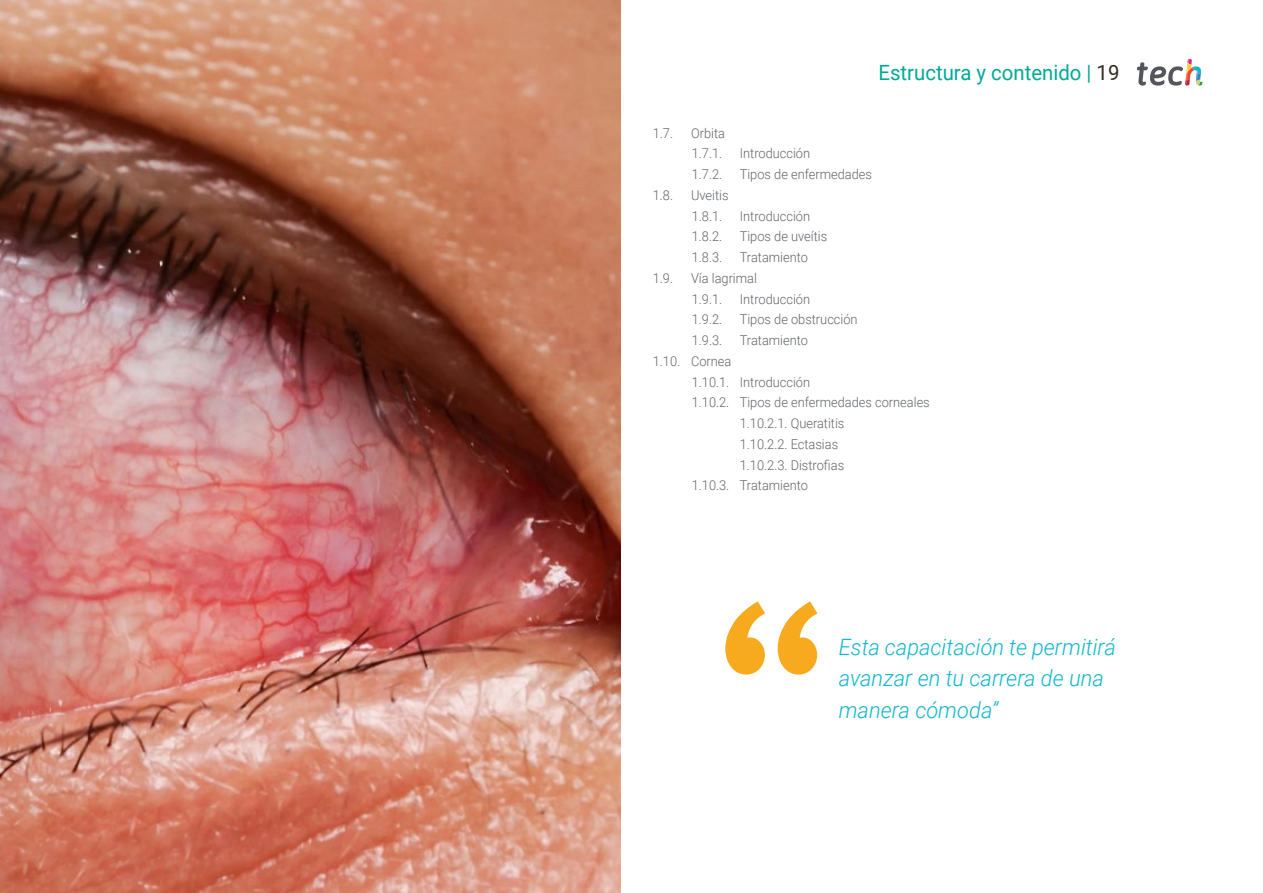
<style>
.page{position:relative;width:1263px;height:893px;background:#fff}
.page>*{position:absolute;margin:0;border:0;box-sizing:border-box;transform-origin:0 0}
.t1{font:italic 300 22.5px/31.5px "Roboto";color:#0fb6cf}
.t2{font:21px "Roboto";color:#00a996}
.t3{font:300 13.5px/20.7px "Roboto";color:#61646a;scale:.95 1}
.s1{color:#312e20}
</style>
<div class="page">
<img style="left:0;top:0;width:621px;height:893px">
<svg style="left:725px;top:601px;width:92px;height:74px"></svg>
<svg style="left:1137px;top:59px;width:65px;height:27px"></svg>
<h2 class="t2" style="left:878px;top:57px;width:242px">Estructura y contenido | <span class="s1">19</span></h2>
<p class="t3" style="left:653px;top:122px;width:23px">1.7.</p>
<p class="t3" style="left:691px;top:122px;width:37px">Orbita<br>1.7.1.</p>
<p class="t3" style="left:740px;top:143px;width:76px">Introducción</p>
<p class="t3" style="left:692px;top:164px;width:34px">1.7.2.</p>
<p class="t3" style="left:740px;top:164px;width:141px">Tipos de enfermedades</p>
<p class="t3" style="left:653px;top:184px;width:23px">1.8.</p>
<p class="t3" style="left:691px;top:184px;width:41px">Uveitis<br>1.8.1.</p>
<p class="t3" style="left:740px;top:205px;width:76px">Introducción</p>
<p class="t3" style="left:692px;top:226px;width:34px">1.8.2.</p>
<p class="t3" style="left:740px;top:226px;width:94px">Tipos de uveítis</p>
<p class="t3" style="left:692px;top:247px;width:34px">1.8.3.</p>
<p class="t3" style="left:740px;top:247px;width:73px">Tratamiento</p>
<p class="t3" style="left:653px;top:267px;width:23px">1.9.</p>
<p class="t3" style="left:691px;top:267px;width:71px">Vía lagrimal<br>1.9.1.</p>
<p class="t3" style="left:740px;top:288px;width:76px">Introducción</p>
<p class="t3" style="left:692px;top:309px;width:34px">1.9.2.</p>
<p class="t3" style="left:740px;top:309px;width:126px">Tipos de obstrucción</p>
<p class="t3" style="left:692px;top:330px;width:34px">1.9.3.</p>
<p class="t3" style="left:740px;top:330px;width:73px">Tratamiento</p>
<p class="t3" style="left:653px;top:350px;width:84px">1.10. Cornea</p>
<p class="t3" style="left:692px;top:371px;width:126px">1.10.1. Introducción</p>
<p class="t3" style="left:692px;top:392px;width:252px">1.10.2. Tipos de enfermedades corneales</p>
<p class="t3" style="left:740px;top:413px;width:112px">1.10.2.1. Queratitis</p>
<p class="t3" style="left:740px;top:433px;width:105px">1.10.2.2. Ectasias</p>
<p class="t3" style="left:740px;top:454px;width:111px">1.10.2.3. Distrofias</p>
<p class="t3" style="left:692px;top:475px;width:124px">1.10.3. Tratamiento</p>
<h1 class="t1" style="left:839px;top:630px;width:279px">Esta capacitación te permitirá avanzar en tu carrera de una manera cómoda”</h1>
</div>
